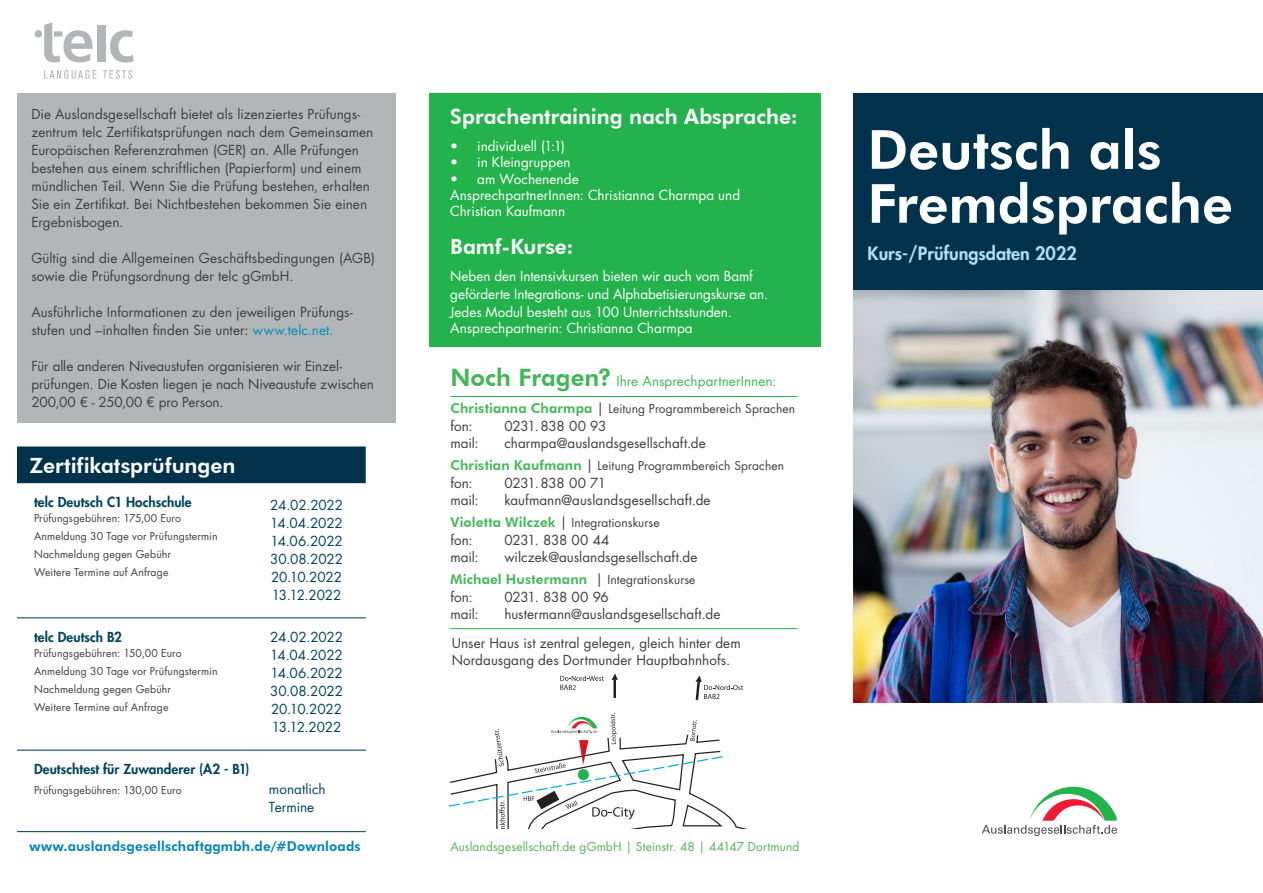
<style>
.page{position:relative;width:1263px;height:893px;background:#fff}
.page>*{position:absolute;margin:0;border:0;box-sizing:border-box;transform-origin:0 0}
.t1{font:800 54px/54px "Futura BT";color:#fff}
.t2{font:800 21px "Futura BT";color:#fff}
.t3{font:800 18px "Futura";color:#aae0f9}
.t4{font:13.5px/18px "Futura Std";letter-spacing:.005em;color:#3e3e3f}
.t5{font:13.5px/16.2px "Futura Std";color:#fff}
.t6{font:13.5px/18px "Futura Std";letter-spacing:-.015em;color:#00445f;text-align:justify}
.t7{font:800 13.5px "Futura";letter-spacing:.005em;color:#00445f}
.t8{font:800 13.5px "Futura BT";letter-spacing:.01em;color:#0085b6}
.t9{font:13.5px "Futura Std";letter-spacing:.005em;color:#41b757}
.t10{font:800 13.5px "Futura BT";letter-spacing:.015em;color:#41b757}
.t11{font:13.5px "Futura Std";letter-spacing:-.015em;color:#3e3e3f}
.t12{font:13.5px "Futura Std";letter-spacing:-.025em;color:#3e3e3f}
.t13{font:13.5px/18px "Futura Std";letter-spacing:.005em;color:#00445f}
.t14{font:12px "Futura Std";letter-spacing:.005em;color:#3e3e3f}
.t15{font:12px "Futura Std";letter-spacing:.01em;color:#56b455}
.t16{font:10.5px/18px "Futura Std";letter-spacing:.015em;color:#3e3e3f}
.s1{color:#008ebd}
.s2{font-family:"Futura BT";font-weight:800;font-size:24px}
.s3{font-family:"Futura BT";font-weight:800;font-size:13.5px;color:#41b757}
.s4{font-size:13.5px}
.s5{font-family:"Futura Std";font-weight:400;color:#3e3e3f}
.s6{font-family:"Futura Std";font-weight:400;font-size:12px;color:#3e3e3f}
</style>
<div class="page">
<div style="left:429px;top:94px;width:392px;height:253px;background:#23b24b"></div>
<svg style="left:44px;top:22px;width:49px;height:40px"></svg>
<div style="left:97px;top:25px;width:8px;height:37px;background:#b3b6b7"></div>
<svg style="left:110px;top:30px;width:23px;height:32px"></svg>
<div style="left:54px;top:31px;width:9px;height:6px;background:#b3b6b7"></div>
<div style="left:34px;top:30px;width:9px;height:8px;background:#b3b6b7;border-radius:50%"></div>
<div style="left:34px;top:29px;width:9px;height:9px;border:1px solid #fff;border-radius:50%"></div>
<svg style="left:44px;top:70px;width:52px;height:9px"></svg>
<svg style="left:103px;top:70px;width:29px;height:9px"></svg>
<div style="left:854px;top:93px;width:409px;height:602px;background:#00324c"></div>
<img style="left:854px;top:290px;width:409px;height:413px">
<div style="left:17px;top:94px;width:378px;height:329px;background:#b3b6b7"></div>
<div style="left:17px;top:446px;width:349px;height:37px;background:#00324c"></div>
<hr style="left:17px;top:617px;width:228px;height:1px;background:#00324c">
<svg style="left:245px;top:617px;width:24px;height:1px"></svg>
<hr style="left:269px;top:617px;width:92px;height:1px;background:#00324c">
<hr style="left:17px;top:831px;width:228px;height:1px;background:#00324c">
<svg style="left:245px;top:831px;width:24px;height:1px"></svg>
<hr style="left:269px;top:831px;width:92px;height:1px;background:#00324c">
<hr style="left:17px;top:750px;width:228px;height:1px;background:#00324c">
<svg style="left:245px;top:750px;width:24px;height:1px"></svg>
<hr style="left:269px;top:750px;width:92px;height:1px;background:#00324c">
<hr style="left:450px;top:396px;width:347px;height:1px;background:#23b24b">
<hr style="left:450px;top:628px;width:347px;height:1px;background:#23b24b">
<svg style="left:612px;top:673px;width:6px;height:7px"></svg>
<hr style="left:613px;top:680px;width:3px;height:18px;background:#231f20">
<svg style="left:560px;top:676px;width:44px;height:14px"></svg>
<svg style="left:695px;top:675px;width:48px;height:25px"></svg>
<svg style="left:449px;top:713px;width:294px;height:115px"></svg>
<svg style="left:982px;top:787px;width:135px;height:49px"></svg>
<p class="t4" style="left:31px;top:105px;width:343px">Die Auslandsgesellschaft bietet als lizenziertes Prüfungs&shy;zentrum telc Zertifikatsprüfungen nach dem Gemeinsamen Europäischen Referenzrahmen (GER) an. Alle Prüfungen bestehen aus einem schriftlichen (Papierform) und einem mündlichen Teil. Wenn Sie die Prüfung bestehen, erhalten Sie ein Zertifikat. Bei Nichtbestehen bekommen Sie einen Ergebnisbogen.</p>
<p class="t4" style="left:31px;top:249px;width:345px">Gültig sind die Allgemeinen Geschäftsbedingungen (AGB) sowie die Prüfungsordnung der telc gGmbH.</p>
<p class="t4" style="left:31px;top:303px;width:323px">Ausführliche Informationen zu den jeweiligen Prüfungs&shy;stufen und –inhalten finden Sie unter: <span class="s1">www.telc.net.</span></p>
<p class="t4" style="left:31px;top:357px;width:344px">Für alle anderen Niveaustufen organisieren wir Einzel&shy;prüfungen. Die Kosten liegen je nach Niveaustufe zwischen<br>200,00 € - 250,00 € pro Person.</p>
<h2 class="t2" style="left:30px;top:453px;width:207px">Zertifikatsprüfungen</h2>
<p class="t7" style="left:34px;top:494px;width:159px">telc Deutsch C1 Hochschule</p>
<p class="t6" style="left:270px;top:496px;width:74px">24.02.2022<br>14.04.2022<br>14.06.2022<br>30.08.2022<br>20.10.2022<br>13.12.2022</p>
<p class="t16" style="left:34px;top:509px;width:185px">Prüfungsgebühren: 175,00 Euro<br>Anmeldung 30 Tage vor Prüfungstermin<br>Nachmeldung gegen Gebühr<br>Weitere Termine auf Anfrage</p>
<p class="t7" style="left:34px;top:628px;width:89px">telc Deutsch B2</p>
<p class="t6" style="left:270px;top:628px;width:74px">24.02.2022<br>14.04.2022<br>14.06.2022<br>30.08.2022<br>20.10.2022<br>13.12.2022</p>
<p class="t16" style="left:34px;top:644px;width:185px">Prüfungsgebühren: 150,00 Euro<br>Anmeldung 30 Tage vor Prüfungstermin<br>Nachmeldung gegen Gebühr<br>Weitere Termine auf Anfrage</p>
<p class="t7" style="left:34px;top:761px;width:217px">Deutschtest für Zuwanderer (A2 - B1)</p>
<p class="t16" style="left:34px;top:781px;width:149px">Prüfungsgebühren: 130,00 Euro</p>
<p class="t13" style="left:269px;top:780px;width:58px">monatlich<br>Termine</p>
<p class="t8" style="left:29px;top:838px;width:333px">www.auslandsgesellschaftggmbh.de/#Downloads</p>
<h2 class="t2" style="left:450px;top:104px;width:349px">Sprachentraining nach Absprache:</h2>
<p class="t5" style="left:450px;top:138px;width:116px">• individuell (1:1)</p>
<p class="t5" style="left:450px;top:155px;width:122px">• in Kleingruppen</p>
<p class="t5" style="left:450px;top:171px;width:291px">• am Wochenende<br>AnsprechpartnerInnen: Christianna Charmpa und<br>Christian Kaufmann</p>
<h2 class="t2" style="left:450px;top:234px;width:125px">Bamf-Kurse:</h2>
<p class="t5" style="left:450px;top:267px;width:319px;line-height:18px">Neben den Intensivkursen bieten wir auch vom Bamf geförderte Integrations- und Alphabetisierungskurse an.<br>Jedes Modul besteht aus 100 Unterrichtsstunden.</p>
<p class="t5" style="left:450px;top:320px;width:244px">Ansprechpartnerin: Christianna Charmpa</p>
<p class="t9" style="left:450px;top:372px;width:327px"><span class="s2">Noch Fragen?</span> Ihre AnsprechpartnerInnen:</p>
<p class="t14" style="left:450px;top:401px;width:346px"><span class="s3">Christianna Charmpa</span> <span class="s4">|</span> Leitung Programmbereich Sprachen</p>
<p class="t4" style="left:450px;top:417px;width:24px">fon:</p>
<p class="t11" style="left:504px;top:417px;width:104px">0231.838 00 93</p>
<p class="t4" style="left:450px;top:434px;width:30px">mail:</p>
<p class="t4" style="left:504px;top:434px;width:203px">charmpa@auslandsgesellschaft.de</p>
<p class="t14" style="left:450px;top:458px;width:335px"><span class="s3">Christian Kaufmann</span> <span class="s4">|</span> Leitung Programmbereich Sprachen</p>
<p class="t4" style="left:450px;top:474px;width:24px">fon:</p>
<p class="t12" style="left:504px;top:474px;width:103px">0231.838 00 71</p>
<p class="t4" style="left:450px;top:491px;width:30px">mail:</p>
<p class="t4" style="left:504px;top:491px;width:208px">kaufmann@auslandsgesellschaft.de</p>
<p class="t14" style="left:450px;top:515px;width:211px"><span class="s3">Violetta Wilczek</span> <span class="s4">|</span> Integrationskurse</p>
<p class="t4" style="left:450px;top:531px;width:24px">fon:</p>
<p class="t11" style="left:504px;top:531px;width:107px">0231. 838 00 44</p>
<p class="t4" style="left:450px;top:548px;width:30px">mail:</p>
<p class="t4" style="left:504px;top:548px;width:195px">wilczek@auslandsgesellschaft.de</p>
<p class="t10" style="left:450px;top:571px;width:247px">Michael Hustermann <span class="s5">|</span> <span class="s6">Integrationskurse</span></p>
<p class="t4" style="left:450px;top:588px;width:24px">fon:</p>
<p class="t12" style="left:504px;top:588px;width:106px">0231. 838 00 96</p>
<p class="t4" style="left:450px;top:605px;width:30px">mail:</p>
<p class="t4" style="left:504px;top:605px;width:218px">hustermann@auslandsgesellschaft.de</p>
<p class="t4" style="left:452px;top:634px;width:290px">Unser Haus ist zentral gelegen, gleich hinter dem<br>Nordausgang des Dortmunder Hauptbahnhofs.</p>
<p class="t15" style="left:450px;top:839px;width:351px">Auslandsgesellschaft.de gGmbH | Steinstr. 48 | 44147 Dortmund</p>
<h1 class="t1" style="left:867px;top:122px;width:367px">Deutsch als<br>Fremdsprache</h1>
<h3 class="t3" style="left:867px;top:242px;width:211px">Kurs-/Prüfungsdaten 2022</h3>
</div>
